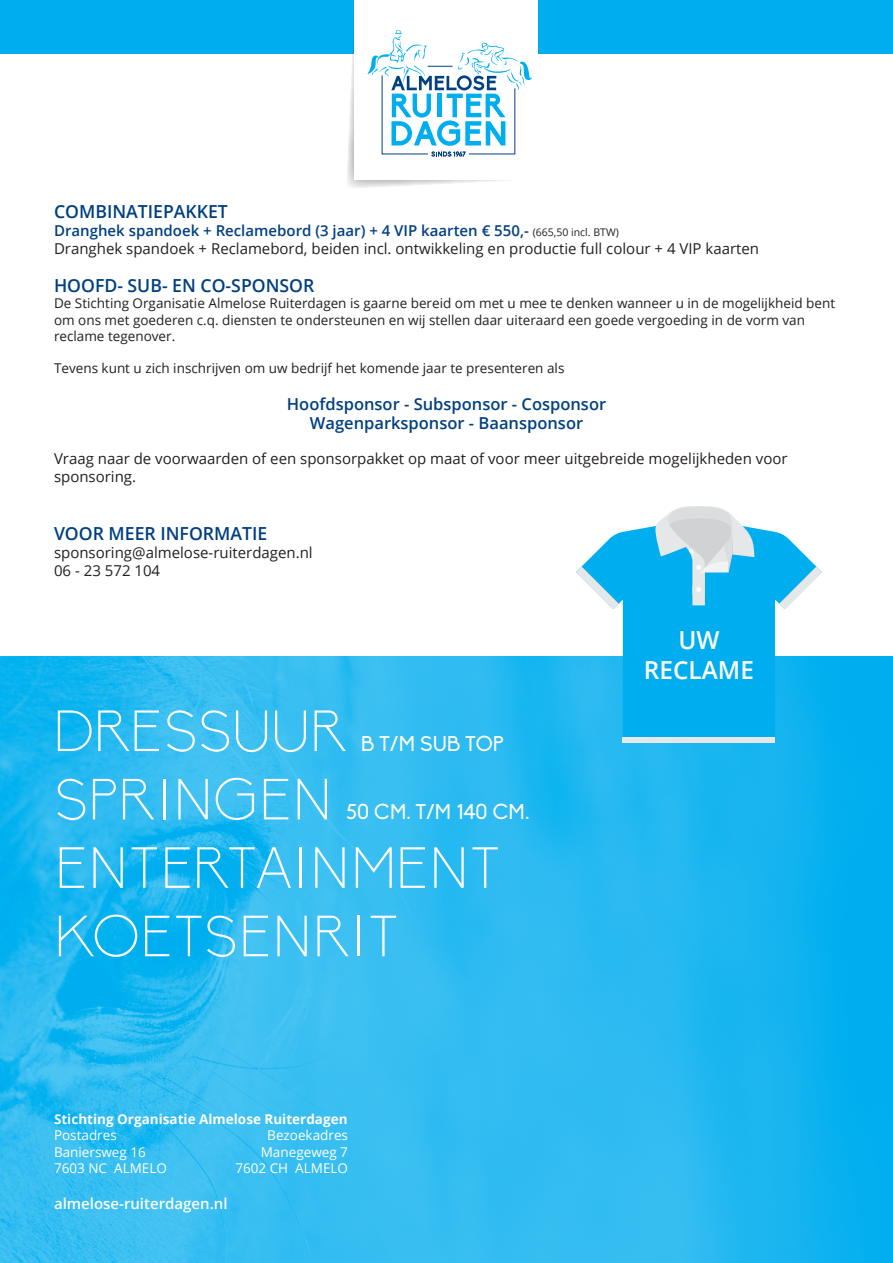
<style>
.page{position:relative;width:893px;height:1263px;background:#fff}
.page>*{position:absolute;margin:0;border:0;box-sizing:border-box;transform-origin:0 0}
.t1{font:300 57px "Biko";color:#fff}
.Text_01{font:600 24.9px/30px "Open Sans";color:#fff;text-align:center}
.t2{font:21px "Biko";color:#fff}
.Text_01-2{font:600 18px "Open Sans";color:#014081}
.Text_01-3{font:600 16.5px "Open Sans";color:#014081}
.Text_01-4{font:15px/18px "Open Sans";color:#231f20}
.Text_01-5{font:600 15px "Open Sans";color:#014081}
.t3{font:600 15px "Open Sans";color:#fff}
.Text_01-6{font:13.5px/16.2px "Open Sans";color:#231f20}
.t4{font:13.5px "Open Sans";color:#fff}
.t5{font:700 13.5px "Open Sans";color:#fff}
.s1{font-weight:400;font-size:10.5px;color:#231f20}
</style>
<div class="page">
<img style="left:0;top:657px;width:893px;height:606px">
<div style="left:0;top:0;width:893px;height:53px;background:#00aeef"></div>
<div style="left:355px;top:0;width:183px;height:180px;background:#fff"></div>
<svg style="left:346px;top:0;width:186px;height:188px"></svg>
<svg style="left:576px;top:526px;width:246px;height:216px;fill:#00aeef"></svg>
<svg style="left:779px;top:567px;width:43px;height:42px"></svg>
<svg style="left:576px;top:567px;width:43px;height:42px"></svg>
<div style="left:623px;top:737px;width:152px;height:5px;background:#e6e7e9"></div>
<svg style="left:652px;top:506px;width:102px;height:99px;background:#81cce9"></svg>
<p class="Text_01-2" style="left:54px;top:199px;width:175px">COMBINATIEPAKKET</p>
<p class="Text_01-5" style="left:54px;top:220px;width:566px">Dranghek spandoek + Reclamebord (3 jaar) + 4 VIP kaarten € 550,- <span class="s1">(665,50 incl. BTW)</span></p>
<p class="Text_01-4" style="left:54px;top:239px;width:707px">Dranghek spandoek + Reclamebord, beiden incl. ontwikkeling en productie full colour + 4 VIP kaarten</p>
<p class="Text_01-2" style="left:54px;top:273px;width:262px">HOOFD- SUB- EN CO-SPONSOR</p>
<p class="Text_01-6" style="left:54px;top:295px;width:783px">De Stichting Organisatie Almelose Ruiterdagen is gaarne bereid om met u mee te denken wanneer u in de mogelijkheid bent om ons met goederen c.q. diensten te ondersteunen en wij stellen daar uiteraard een goede vergoeding in de vorm van reclame tegenover.</p>
<p class="Text_01-6" style="left:54px;top:360px;width:512px">Tevens kunt u zich inschrijven om uw bedrijf het komende jaar te presenteren als</p>
<p class="Text_01-3" style="left:287px;top:392px;width:321px">Hoofdsponsor - Subsponsor - Cosponsor</p>
<p class="Text_01-3" style="left:310px;top:412px;width:275px">Wagenparksponsor - Baansponsor</p>
<p class="Text_01-4" style="left:54px;top:449px;width:735px">Vraag naar de voorwaarden of een sponsorpakket op maat of voor meer uitgebreide mogelijkheden voor sponsoring.</p>
<p class="Text_01-2" style="left:54px;top:521px;width:215px">VOOR MEER INFORMATIE</p>
<p class="Text_01-4" style="left:54px;top:543px;width:260px">sponsoring@almelose-ruiterdagen.nl</p>
<p class="Text_01-4" style="left:54px;top:561px;width:108px">06 - 23 572 104</p>
<p class="t1" style="left:54px;top:699px;width:296px">DRESSUUR</p>
<p class="t2" style="left:361px;top:732px;width:144px">B T/M SUB TOP</p>
<p class="t1" style="left:54px;top:768px;width:281px">SPRINGEN</p>
<p class="t2" style="left:346px;top:800px;width:184px">50 CM. T/M 140 CM.</p>
<p class="t1" style="left:54px;top:836px;width:447px">ENTERTAINMENT</p>
<p class="t1" style="left:54px;top:904px;width:346px">KOETSENRIT</p>
<p class="t5" style="left:54px;top:1109px;width:295px">Stichting Organisatie Almelose Ruiterdagen</p>
<p class="t4" style="left:54px;top:1126px;width:64px">Postadres</p>
<p class="t4" style="left:267px;top:1126px;width:82px">Bezoekadres</p>
<p class="t4" style="left:54px;top:1142px;width:93px">Baniersweg 16</p>
<p class="t4" style="left:261px;top:1142px;width:89px">Manegeweg 7</p>
<p class="t4" style="left:54px;top:1159px;width:114px">7603 NC ALMELO</p>
<p class="t4" style="left:235px;top:1159px;width:114px">7602 CH ALMELO</p>
<p class="t3" style="left:54px;top:1193px;width:175px">almelose-ruiterdagen.nl</p>
<p class="Text_01" style="left:644px;top:625px;width:111px">UW<br>RECLAME</p>
</div>
